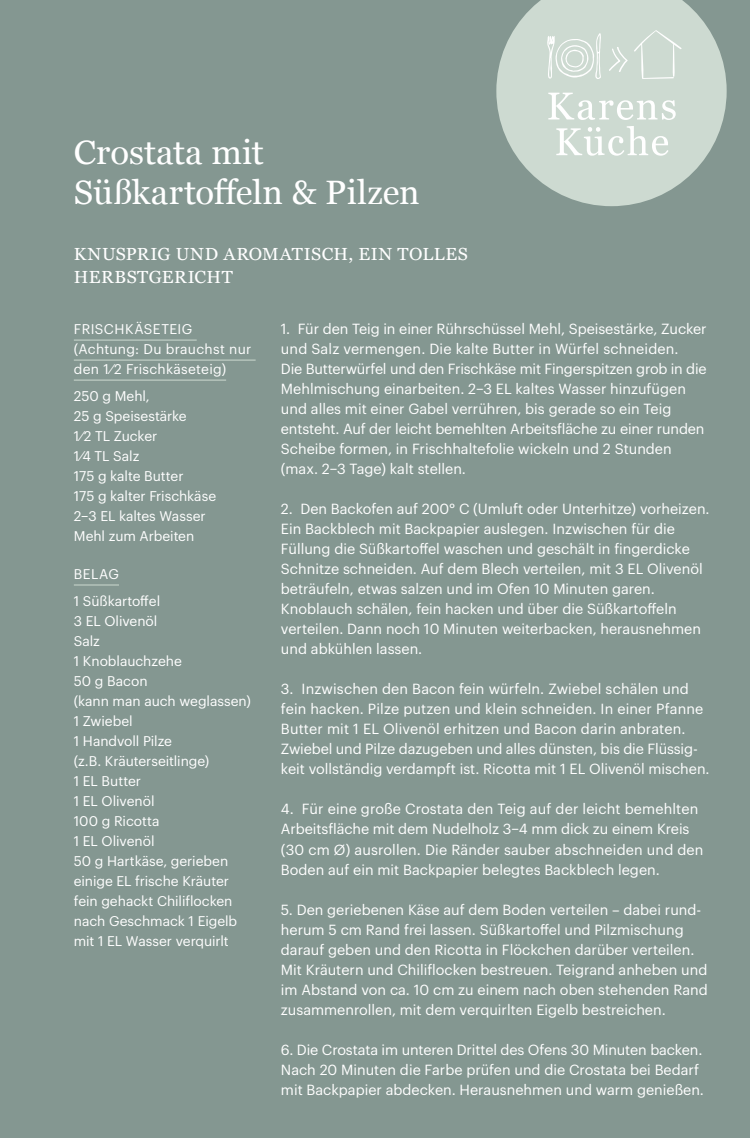
<style>
.page{position:relative;width:750px;height:1138px;background:#fff}
.page>*{position:absolute;margin:0;border:0;box-sizing:border-box;transform-origin:0 0}
.t1{font:33.75px/40px "Georgia";color:#fff}
.t2{font:17.5px/22.5px "Georgia";letter-spacing:.025em;color:#fff}
.t3{font:14.38px/20px "Graphik";color:#fff}
.t4{font:13.75px/20px "Graphik";color:#fff}
.t5{font:13.75px/20px "Graphik";letter-spacing:.025em;color:#fff}
</style>
<div class="page">
<div style="left:0;top:1px;width:750px;height:1137px;background:#849791"></div>
<svg style="left:496px;top:0;width:231px;height:206px;fill:#cddad1"></svg>
<svg style="left:547px;top:33px;width:54px;height:46px;background:#d7e2db"></svg>
<svg style="left:634px;top:30px;width:48px;height:49px;background:#d1ddd5"></svg>
<svg style="left:609px;top:47px;width:19px;height:25px"></svg>
<svg style="left:548px;top:93px;width:128px;height:27px;background:#dae3dd"></svg>
<svg style="left:556px;top:126px;width:113px;height:30px;background:#dae3dd"></svg>
<hr style="left:74px;top:339px;width:123px;height:1px;background:#cddad0">
<hr style="left:74px;top:359px;width:182px;height:1px;background:#cddad0">
<hr style="left:74px;top:379px;width:152px;height:1px;background:#cddad0">
<hr style="left:74px;top:584px;width:45px;height:1px;background:#cddad0">
<h1 class="t1" style="left:74px;top:131px;width:348px">Crostata mit<br>Süßkartoffeln &amp; Pilzen</h1>
<p class="t2" style="left:74px;top:242px;width:396px">KNUSPRIG UND AROMATISCH, EIN TOLLES<br>HERBSTGERICHT</p>
<p class="t5" style="left:74px;top:318px;width:179px">FRISCHKÄSETEIG (Achtung: Du brauchst nur den 1 ⁄2 Frischkäseteig)</p>
<p class="t4" style="left:74px;top:385px;width:144px">250 g Mehl,<br>25 g Speisestärke<br>1⁄2 TL Zucker<br>1⁄4 TL Salz<br>175 g kalte Butter<br>175 g kalter Frischkäse<br>2–3 EL kaltes Wasser<br>Mehl zum Arbeiten</p>
<p class="t4" style="left:74px;top:559px;width:88px;line-height:27.1px">BELAG<br>1 Süßkartoffel</p>
<p class="t4" style="left:74px;top:610px;width:178px">3 EL Olivenöl<br>Salz<br>1 Knoblauchzehe<br>50 g Bacon<br>(kann man auch weglassen)<br>1 Zwiebel<br>1 Handvoll Pilze<br>(z.B. Kräuterseitlinge)<br>1 EL Butter<br>1 EL Olivenöl<br>100 g Ricotta<br>1 EL Olivenöl<br>50 g Hartkäse, gerieben einige EL frische Kräuter fein gehackt Chiliflocken nach Geschmack 1 Eigelb mit 1 EL Wasser verquirlt</p>
<p class="t3" style="left:281px;top:318px;width:427px">1. Für den Teig in einer Rührschüssel Mehl, Speisestärke, Zucker und Salz vermengen. Die kalte Butter in Würfel schneiden.<br>Die Butterwürfel und den Frischkäse mit Fingerspitzen grob in die Mehlmischung einarbeiten. 2–3 EL kaltes Wasser hinzufügen und alles mit einer Gabel verrühren, bis gerade so ein Teig entsteht. Auf der leicht bemehlten Arbeitsfläche zu einer runden Scheibe formen, in Frischhaltefolie wickeln und 2 Stunden (max. 2–3 Tage) kalt stellen.</p>
<p class="t3" style="left:281px;top:498px;width:430px">2. Den Backofen auf 200° C (Umluft oder Unterhitze) vorheizen.<br>Ein Backblech mit Backpapier auslegen. Inzwischen für die Füllung die Süßkartoffel waschen und geschält in fingerdicke Schnitze schneiden. Auf dem Blech verteilen, mit 3 EL Olivenöl beträufeln, etwas salzen und im Ofen 10 Minuten garen.<br>Knoblauch schälen, fein hacken und über die Süßkartoffeln verteilen. Dann noch 10 Minuten weiterbacken, herausnehmen und abkühlen lassen.</p>
<p class="t3" style="left:281px;top:678px;width:430px">3. Inzwischen den Bacon fein würfeln. Zwiebel schälen und fein hacken. Pilze putzen und klein schneiden. In einer Pfanne Butter mit 1 EL Olivenöl erhitzen und Bacon darin anbraten.<br>Zwiebel und Pilze dazugeben und alles dünsten, bis die Flüssig&shy;keit vollständig verdampft ist. Ricotta mit 1 EL Olivenöl mischen.</p>
<p class="t3" style="left:281px;top:798px;width:424px">4. Für eine große Crostata den Teig auf der leicht bemehlten Arbeitsfläche mit dem Nudelholz 3–4 mm dick zu einem Kreis (30 cm Ø) ausrollen. Die Ränder sauber abschneiden und den Boden auf ein mit Backpapier belegtes Backblech legen.</p>
<p class="t3" style="left:281px;top:898px;width:428px">5. Den geriebenen Käse auf dem Boden verteilen – dabei rund&shy;herum 5 cm Rand frei lassen. Süßkartoffel und Pilzmischung darauf geben und den Ricotta in Flöckchen darüber verteilen.<br>Mit Kräutern und Chiliflocken bestreuen. Teigrand anheben und im Abstand von ca. 10 cm zu einem nach oben stehenden Rand zusammenrollen, mit dem verquirlten Eigelb bestreichen.</p>
<p class="t3" style="left:281px;top:1038px;width:425px">6. Die Crostata im unteren Drittel des Ofens 30 Minuten backen.<br>Nach 20 Minuten die Farbe prüfen und die Crostata bei Bedarf mit Backpapier abdecken. Herausnehmen und warm genießen.</p>
</div>
